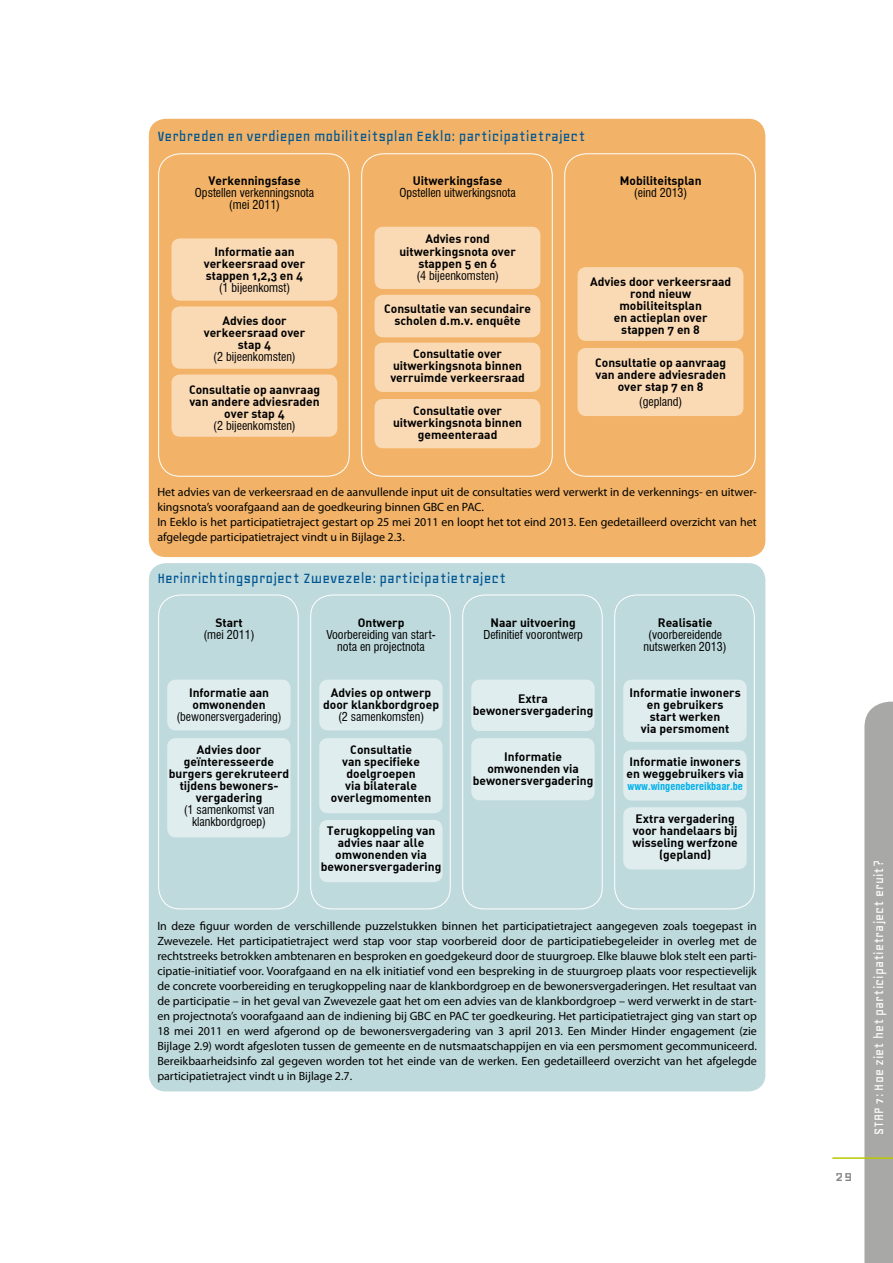
<style>
.page{position:relative;width:893px;height:1263px;background:#fff}
.page>*{position:absolute;margin:0;border:0;box-sizing:border-box;transform-origin:0 0}
.t1{font:18px "Geo";color:#878787}
.t2{font:16.5px "Geo";color:#005693}
.t3{font:15px "Geo";color:#fff}
.t4{font:12px/15px "Myriad Pro";color:#000}
.t5{font:12px/12px "DIN Bold Alternate";color:#000;text-align:center}
.t6{font:condensed 12px/12px "Swiss 721 BT";color:#000;text-align:center}
.t7{font:700 condensed 10.5px "Swiss 721 BT";color:#00b1eb}
</style>
<div class="page">
<div style="left:864px;top:702px;width:29px;height:561px;background:#a8a8a7"></div>
<hr style="left:832px;top:1157px;width:61px;height:2px;background:#bbc801">
<div style="left:149px;top:563px;width:616px;height:528px;background:#bfdadc;border-radius:17px"></div>
<div style="left:149px;top:119px;width:616px;height:438px;background:#f2b368;border-radius:17px"></div>
<div style="left:361px;top:153px;width:192px;height:324px;border:1px solid #fff;border-radius:22px"></div>
<div style="left:375px;top:227px;width:165px;height:62px;background:#fadab5;border-radius:9px"></div>
<div style="left:375px;top:295px;width:165px;height:42px;background:#fadab5;border-radius:9px"></div>
<div style="left:375px;top:343px;width:165px;height:49px;background:#fadab5;border-radius:9px"></div>
<div style="left:375px;top:399px;width:165px;height:49px;background:#fadab5;border-radius:9px"></div>
<div style="left:564px;top:153px;width:192px;height:324px;border:1px solid #fff;border-radius:22px"></div>
<div style="left:578px;top:267px;width:165px;height:74px;background:#fadab5;border-radius:9px"></div>
<div style="left:578px;top:348px;width:165px;height:68px;background:#fadab5;border-radius:9px"></div>
<div style="left:158px;top:153px;width:192px;height:324px;border:1px solid #fff;border-radius:22px"></div>
<div style="left:171px;top:238px;width:166px;height:63px;background:#fadab5;border-radius:9px"></div>
<div style="left:171px;top:306px;width:166px;height:63px;background:#fadab5;border-radius:9px"></div>
<div style="left:171px;top:374px;width:166px;height:63px;background:#fadab5;border-radius:9px"></div>
<div style="left:158px;top:595px;width:141px;height:314px;border:1px solid #fff;border-radius:22px"></div>
<div style="left:310px;top:595px;width:141px;height:314px;border:1px solid #fff;border-radius:22px"></div>
<div style="left:462px;top:595px;width:141px;height:314px;border:1px solid #fff;border-radius:22px"></div>
<div style="left:614px;top:595px;width:141px;height:314px;border:1px solid #fff;border-radius:22px"></div>
<div style="left:167px;top:680px;width:124px;height:50px;background:#e0edee;border-radius:9px"></div>
<div style="left:319px;top:680px;width:124px;height:50px;background:#e0edee;border-radius:9px"></div>
<div style="left:471px;top:680px;width:124px;height:51px;background:#e0edee;border-radius:9px"></div>
<div style="left:623px;top:680px;width:124px;height:62px;background:#e0edee;border-radius:9px"></div>
<div style="left:167px;top:738px;width:124px;height:99px;background:#e0edee;border-radius:9px"></div>
<div style="left:319px;top:738px;width:124px;height:75px;background:#e0edee;border-radius:9px"></div>
<div style="left:471px;top:738px;width:124px;height:62px;background:#e0edee;border-radius:9px"></div>
<div style="left:623px;top:750px;width:124px;height:50px;background:#e0edee;border-radius:9px"></div>
<div style="left:319px;top:820px;width:124px;height:62px;background:#e0edee;border-radius:9px"></div>
<div style="left:623px;top:807px;width:124px;height:62px;background:#e0edee;border-radius:9px"></div>
<h2 class="t2" style="left:157px;top:128px;width:430px">Verbreden en verdiepen mobiliteitsplan Eeklo: participatietraject</h2>
<p class="t5" style="left:209px;top:175px;width:93px">Verkenningsfase</p>
<p class="t6" style="left:195px;top:187px;width:121px">Opstellen verkenningsnota (mei 2011)</p>
<p class="t5" style="left:204px;top:245px;width:103px">Informatie aan verkeersraad over stappen 1,2,3 en 4</p>
<p class="t6" style="left:219px;top:281px;width:73px">(1 bijeenkomst)</p>
<p class="t5" style="left:204px;top:314px;width:103px">Advies door verkeersraad over stap 4</p>
<p class="t6" style="left:213px;top:350px;width:84px">(2 bijeenkomsten)</p>
<p class="t5" style="left:189px;top:383px;width:133px">Consultatie op aanvraag van andere adviesraden over stap 4</p>
<p class="t6" style="left:213px;top:420px;width:84px">(2 bijeenkomsten)</p>
<p class="t5" style="left:413px;top:175px;width:91px">Uitwerkingsfase</p>
<p class="t6" style="left:399px;top:187px;width:118px">Opstellen uitwerkingsnota</p>
<p class="t5" style="left:399px;top:233px;width:118px">Advies rond uitwerkingsnota over stappen 5 en 6</p>
<p class="t6" style="left:416px;top:269px;width:84px">(4 bijeenkomsten)</p>
<p class="t5" style="left:384px;top:302px;width:148px">Consultatie van secundaire scholen d.m.v. enquête</p>
<p class="t5" style="left:390px;top:347px;width:136px">Consultatie over uitwerkingsnota binnen verruimde verkeersraad</p>
<p class="t5" style="left:393px;top:404px;width:131px">Consultatie over uitwerkingsnota binnen gemeenteraad</p>
<p class="t5" style="left:620px;top:175px;width:83px">Mobiliteitsplan</p>
<p class="t6" style="left:634px;top:187px;width:55px">(eind 2013)</p>
<p class="t5" style="left:590px;top:275px;width:143px">Advies door verkeersraad rond nieuw mobiliteitsplan<br>en actieplan over<br>stappen 7 en 8</p>
<p class="t5" style="left:595px;top:356px;width:133px">Consultatie op aanvraag van andere adviesraden over stap 7 en 8</p>
<p class="t6" style="left:639px;top:396px;width:45px">(gepland)</p>
<p class="t4" style="left:157px;top:484px;width:601px">Het advies van de verkeersraad en de aanvullende input uit de consultaties werd verwerkt in de verkennings- en uitwer&shy;kingsnota’s voorafgaand aan de goedkeuring binnen GBC en PAC.<br>In Eeklo is het participatietraject gestart op 25 mei 2011 en loopt het tot eind 2013. Een gedetailleerd overzicht van het afgelegde participatietraject vindt u in Bijlage 2.3.</p>
<h2 class="t2" style="left:157px;top:570px;width:350px">Herinrichtingsproject Zwevezele: participatietraject</h2>
<p class="t5" style="left:215px;top:616px;width:29px">Start</p>
<p class="t6" style="left:203px;top:628px;width:53px">(mei 2011)</p>
<p class="t5" style="left:189px;top:686px;width:82px;text-align:left">Informatie aan omwonenden</p>
<p class="t6" style="left:176px;top:710px;width:107px">(bewonersvergadering)</p>
<p class="t5" style="left:169px;top:743px;width:122px">Advies door geïnteresseerde burgers gerekruteerd tijdens bewoners&shy;vergadering</p>
<p class="t6" style="left:184px;top:803px;width:92px">(1 samenkomst van klankbordgroep)</p>
<p class="t5" style="left:358px;top:616px;width:48px">Ontwerp</p>
<p class="t6" style="left:326px;top:628px;width:111px">Voorbereiding van start&shy;nota en projectnota</p>
<p class="t5" style="left:323px;top:686px;width:117px">Advies op ontwerp door klankbordgroep</p>
<p class="t6" style="left:338px;top:710px;width:88px">(2 samenkomsten)</p>
<p class="t5" style="left:331px;top:743px;width:102px">Consultatie<br>van specifieke doelgroepen<br>via bilaterale overlegmomenten</p>
<p class="t5" style="left:321px;top:824px;width:122px">Terugkoppeling van advies naar alle omwonenden via bewonersvergadering</p>
<p class="t5" style="left:490px;top:616px;width:87px">Naar uitvoering</p>
<p class="t6" style="left:483px;top:628px;width:101px">Definitief voorontwerp</p>
<p class="t5" style="left:473px;top:692px;width:122px">Extra bewonersvergadering</p>
<p class="t5" style="left:473px;top:751px;width:122px">Informatie omwonenden via bewonersvergadering</p>
<p class="t5" style="left:658px;top:616px;width:56px">Realisatie</p>
<p class="t6" style="left:644px;top:628px;width:85px">(voorbereidende nutswerken 2013)</p>
<p class="t5" style="left:630px;top:686px;width:113px">Informatie inwoners en gebruikers<br>start werken<br>via persmoment</p>
<p class="t5" style="left:626px;top:755px;width:119px;text-align:left">Informatie inwoners en weggebruikers via</p>
<p class="t7" style="left:627px;top:780px;width:117px">www.wingenebereikbaar.be</p>
<p class="t5" style="left:632px;top:812px;width:107px">Extra vergadering voor handelaars bij wisseling werfzone (gepland)</p>
<p class="t4" style="left:157px;top:918px;width:601px;text-align:justify">In deze figuur worden de verschillende puzzelstukken binnen het participatietraject aangegeven zoals toegepast in Zwevezele. Het participatietraject werd stap voor stap voorbereid door de participatiebegeleider in overleg met de rechtstreeks betrokken ambtenaren en besproken en goedgekeurd door de stuurgroep. Elke blauwe blok stelt een parti&shy;cipatie-initiatief voor. Voorafgaand en na elk initiatief vond een bespreking in de stuurgroep plaats voor respectievelijk de concrete voorbereiding en terugkoppeling naar de klankbordgroep en de bewonersvergaderingen. Het resultaat van de participatie – in het geval van Zwevezele gaat het om een advies van de klankbordgroep – werd verwerkt in de start&shy;en projectnota’s voorafgaand aan de indiening bij GBC en PAC ter goedkeuring. Het participatietraject ging van start op 18 mei 2011 en werd afgerond op de bewonersvergadering van 3 april 2013. Een Minder Hinder engagement (zie Bijlage 2.9) wordt afgesloten tussen de gemeente en de nutsmaatschappijen en via een persmoment gecommuniceerd.<br>Bereikbaarheidsinfo zal gegeven worden tot het einde van de werken. Een gedetailleerd overzicht van het afgelegde participatietraject vindt u in Bijlage 2.7.</p>
<h1 class="t1" style="left:835px;top:1166px;width:19px">29</h1>
<p class="t3" style="left:871px;top:1135px;width:277px;rotate:-90deg">STAP 7: Hoe ziet het participatietraject eruit?</p>
</div>
